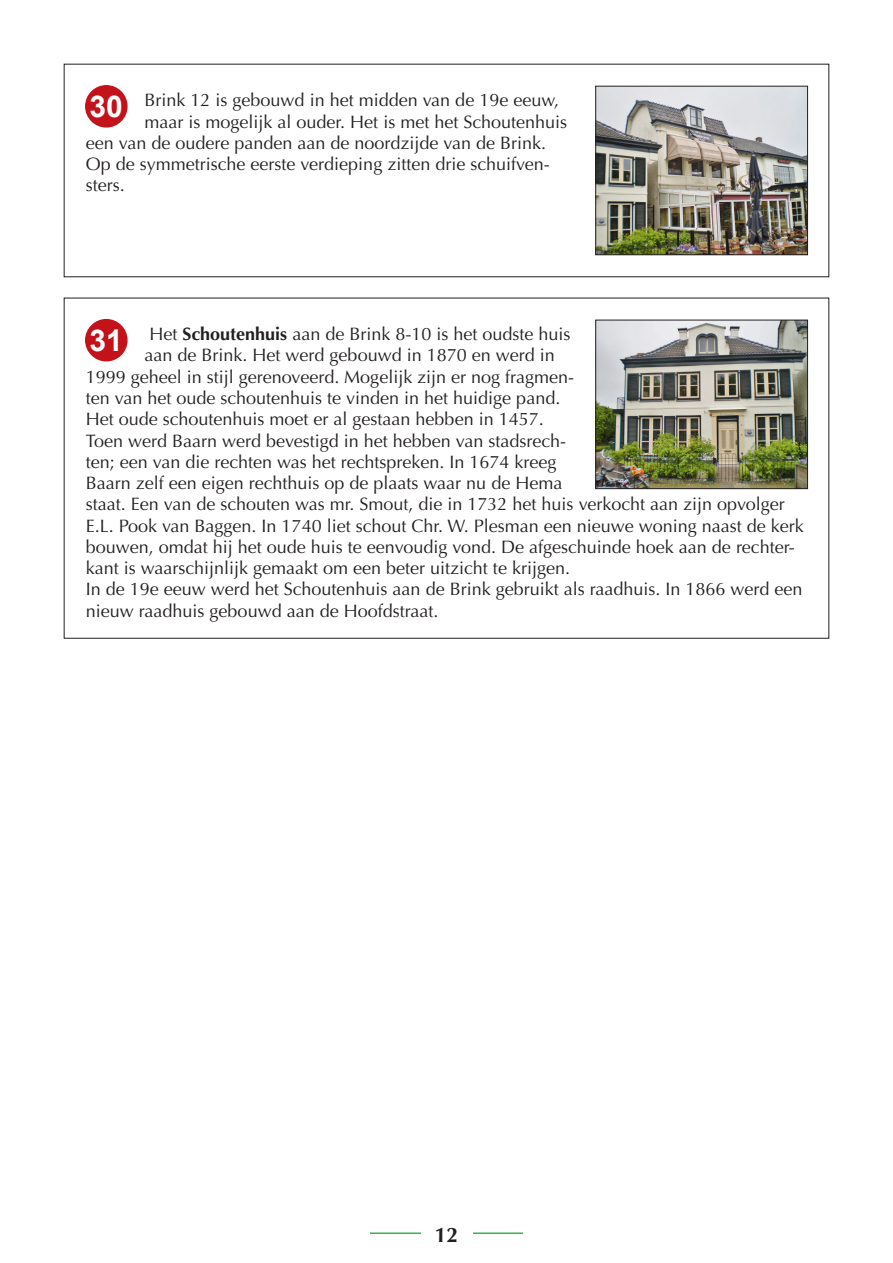
<style>
.page{position:relative;width:893px;height:1263px;background:#fff}
.page>*{position:absolute;margin:0;border:0;box-sizing:border-box;transform-origin:0 0}
.Nummer_diap_objectomschrijving{font:700 30px "Arial";color:#fff}
.t1{font:700 21px "Optima";color:#231f20}
.Objectomschrijving{font:18px/21.3px "Optima";color:#231f20}
.s1{font-weight:700}
</style>
<div class="page">
<hr style="left:370px;top:1232px;width:153px;height:2px;background:#3ab54a">
<div style="left:421px;top:1199px;width:51px;height:43px;background:#fff"></div>
<img style="left:597px;top:88px;width:209px;height:165px">
<div style="left:595px;top:86px;width:213px;height:169px;border:1px solid #231f20"></div>
<div style="left:86px;top:86px;width:41px;height:41px;background:#c4121a;border-radius:50%"></div>
<div style="left:85px;top:85px;width:43px;height:43px;border:2px solid #c4121a;border-radius:50%"></div>
<img style="left:597px;top:322px;width:209px;height:165px">
<div style="left:595px;top:320px;width:213px;height:169px;border:1px solid #231f20"></div>
<div style="left:86px;top:320px;width:41px;height:41px;background:#c4121a;border-radius:50%"></div>
<div style="left:85px;top:319px;width:43px;height:42px;border:2px solid #c4121a;border-radius:50%"></div>
<p class="Objectomschrijving" style="left:145px;top:90px;width:416px">Brink 12 is gebouwd in het midden van de 19e eeuw,</p>
<p class="Objectomschrijving" style="left:145px;top:111px;width:424px">maar is mogelijk al ouder. Het is met het Schoutenhuis</p>
<p class="Objectomschrijving" style="left:86px;top:132px;width:462px">een van de oudere panden aan de noordzijde van de Brink.</p>
<p class="Objectomschrijving" style="left:86px;top:154px;width:466px">Op de symmetrische eerste verdieping zitten drie schuifven-</p>
<p class="Objectomschrijving" style="left:86px;top:175px;width:41px">sters.</p>
<p class="Nummer_diap_objectomschrijving" style="left:90px;top:87px;width:35px">30</p>
<p class="Objectomschrijving" style="left:150px;top:324px;width:422px">Het <span class="s1">Schoutenhuis</span> aan de Brink 8-10 is het oudste huis</p>
<p class="Objectomschrijving" style="left:145px;top:345px;width:412px">aan de Brink. Het werd gebouwd in 1870 en werd in</p>
<p class="Objectomschrijving" style="left:86px;top:366px;width:490px">1999 geheel in stijl gerenoveerd. Mogelijk zijn er nog fragmen-</p>
<p class="Objectomschrijving" style="left:86px;top:387px;width:476px">ten van het oude schoutenhuis te vinden in het huidige pand.</p>
<p class="Objectomschrijving" style="left:86px;top:409px;width:719px">Het oude schoutenhuis moet er al gestaan hebben in 1457.<br>Toen werd Baarn werd bevestigd in het hebben van stadsrech-<br>ten; een van die rechten was het rechtspreken. In 1674 kreeg<br>Baarn zelf een eigen rechthuis op de plaats waar nu de Hema<br>staat. Een van de schouten was mr. Smout, die in 1732 het huis verkocht aan zijn opvolger E.L. Pook van Baggen. In 1740 liet schout Chr. W. Plesman een nieuwe woning naast de kerk bouwen, omdat hij het oude huis te eenvoudig vond. De afgeschuinde hoek aan de rechter&shy;kant is waarschijnlijk gemaakt om een beter uitzicht te krijgen.</p>
<p class="Objectomschrijving" style="left:86px;top:579px;width:718px">In de 19e eeuw werd het Schoutenhuis aan de Brink gebruikt als raadhuis. In 1866 werd een nieuw raadhuis gebouwd aan de Hoofdstraat.</p>
<p class="Nummer_diap_objectomschrijving" style="left:90px;top:321px;width:35px">31</p>
<p class="t1" style="left:435px;top:1222px;width:25px">12</p>
</div>
